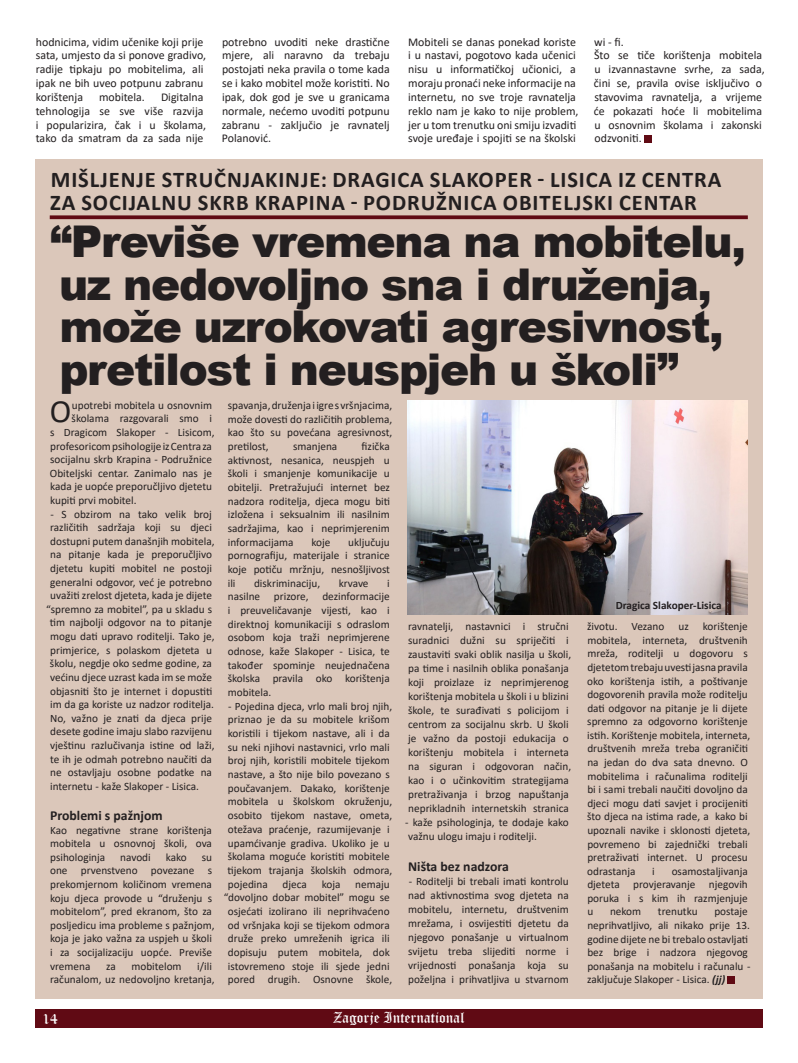
<style>
.page{position:relative;width:798px;height:1063px;background:#fff}
.page>*{position:absolute;margin:0;border:0;box-sizing:border-box;transform-origin:0 0}
.t1{font:900 43.75px/42.5px "Arial";letter-spacing:-.03em;color:#231f20}
.t2{font:32.5px "Calibri";color:#231f20}
.t3{font:700 22.5px/23.8px "Calibri";letter-spacing:.04em;color:#231f20}
.t4{font:15px "Old English Text";color:#fff}
.t5{font:700 13.75px "Calibri";color:#231f20}
.t6{font:11.88px/13.9px "Calibri";color:#231f20}
.t7{font:11.25px/13.6px "Calibri";color:#231f20;text-align:justify}
.t8{font:700 11.25px "Calibri";color:#231f20}
.s1{font-weight:700;font-style:italic}
</style>
<div class="page">
<div style="left:35px;top:1009px;width:727px;height:19px;background:#600a14"></div>
<div style="left:35px;top:159px;width:727px;height:840px;background:#dbc7ba"></div>
<div style="left:644px;top:135px;width:7px;height:7px;background:#600a14"></div>
<svg style="left:50px;top:215px;width:697px;height:4px;background:#6c1d24"></svg>
<div style="left:727px;top:976px;width:7px;height:7px;background:#600a14"></div>
<img style="left:407px;top:400px;width:340px;height:215px">
<p class="t6" style="left:36px;top:34px;width:172px">hodnicima, vidim učenike koji prije sata, umjesto da si ponove gradivo, radije tipkaju po mobitelima, ali ipak ne bih uveo potpunu zabranu korištenja</p>
<p class="t6" style="left:221px;top:34px;width:169px;text-align:justify">potrebno uvoditi neke drastične mjere, ali naravno da trebaju postojati neka pravila o tome kada se i kako mobitel može koristiti. No ipak, dok god je sve u granicama normale, nećemo uvoditi potpunu zabranu - zaključio je ravnatelj Polanović.</p>
<p class="t6" style="left:408px;top:34px;width:172px">Mobiteli se danas ponekad koriste i u nastavi, pogotovo kada učenici nisu u informatičkoj učionici, a moraju pronaći neke informacije na internetu, no sve troje ravnatelja reklo nam je kako to nije problem, jer u tom trenutku oni smiju izvaditi svoje uređaje i spojiti se na školski</p>
<p class="t6" style="left:594px;top:34px;width:31px">wi - fi.</p>
<p class="t6" style="left:593px;top:48px;width:172px">Što se tiče korištenja mobitela u izvannastavne svrhe, za sada, čini se, pravila ovise isključivo o stavovima ravnatelja, a vrijeme će pokazati hoće li mobitelima u osnovnim školama i zakonski odzvoniti.</p>
<p class="t3" style="left:50px;top:167px;width:672px">MIŠLJENJE STRUČNJAKINJE: DRAGICA SLAKOPER - LISICA IZ CENTRA<br>ZA SOCIJALNU SKRB KRAPINA - PODRUŽNICA OBITELJSKI CENTAR</p>
<p class="t1" style="left:50px;top:219px;width:697px">“Previše vremena na mobitelu, uz nedovoljno sna i druženja, može uzrokovati agresivnost, pretilost i neuspjeh u školi”</p>
<p class="t2" style="left:50px;top:389px;width:23px">O</p>
<p class="t7" style="left:72px;top:398px;width:142px">upotrebi mobitela u osnovnim</p>
<p class="t6" style="left:36px;top:90px;width:172px;text-indent:125px">Digitalna tehnologija se sve više razvija i popularizira, čak i u školama, tako da smatram da za sada nije</p>
<p class="t6" style="left:99px;top:90px;width:47px">mobitela.</p>
<p class="t7" style="left:228px;top:398px;width:166px">spavanja, druženja i igre s vršnjacima, može dovesti do različitih problema, kao što su povećana agresivnost, pretilost,</p>
<p class="t7" style="left:72px;top:412px;width:142px">školama razgovarali smo i</p>
<p class="t7" style="left:50px;top:425px;width:166px">s Dragicom Slakoper - Lisicom,</p>
<p class="t7" style="left:50px;top:439px;width:163px">profesoricom psihologije iz Centra za</p>
<p class="t7" style="left:50px;top:452px;width:163px">socijalnu skrb Krapina - Podružnice</p>
<p class="t7" style="left:50px;top:466px;width:163px">Obiteljski centar. Zanimalo nas je</p>
<p class="t7" style="left:50px;top:480px;width:163px">kada je uopće preporučljivo djetetu</p>
<p class="t7" style="left:50px;top:493px;width:88px">kupiti prvi mobitel.</p>
<p class="t7" style="left:51px;top:507px;width:163px">- S obzirom na tako velik broj</p>
<p class="t7" style="left:50px;top:520px;width:163px">različitih sadržaja koji su djeci</p>
<p class="t7" style="left:50px;top:534px;width:166px">dostupni putem današnjih mobitela,</p>
<p class="t7" style="left:50px;top:548px;width:163px">na pitanje kada je preporučljivo</p>
<p class="t7" style="left:50px;top:561px;width:163px">djetetu kupiti mobitel ne postoji</p>
<p class="t7" style="left:50px;top:575px;width:163px">generalni odgovor, već je potrebno</p>
<p class="t7" style="left:50px;top:588px;width:163px">uvažiti zrelost djeteta, kada je dijete</p>
<p class="t7" style="left:46px;top:602px;width:167px">“spremno za mobitel”, pa u skladu s</p>
<p class="t7" style="left:50px;top:616px;width:164px">tim najbolji odgovor na to pitanje</p>
<p class="t7" style="left:50px;top:629px;width:166px">mogu dati upravo roditelji. Tako je,</p>
<p class="t7" style="left:50px;top:643px;width:163px">primjerice, s polaskom djeteta u</p>
<p class="t7" style="left:50px;top:656px;width:163px">školu, negdje oko sedme godine, za</p>
<p class="t7" style="left:50px;top:670px;width:163px">većinu djece uzrast kada im se može</p>
<p class="t7" style="left:50px;top:684px;width:164px">objasniti što je internet i dopustiti</p>
<p class="t7" style="left:50px;top:697px;width:165px">im da ga koriste uz nadzor roditelja.</p>
<p class="t7" style="left:50px;top:711px;width:163px">No, važno je znati da djeca prije</p>
<p class="t7" style="left:50px;top:724px;width:163px">desete godine imaju slabo razvijenu</p>
<p class="t7" style="left:50px;top:738px;width:166px">vještinu razlučivanja istine od laži,</p>
<p class="t7" style="left:50px;top:752px;width:163px">te ih je odmah potrebno naučiti da</p>
<p class="t7" style="left:50px;top:765px;width:163px">ne ostavljaju osobne podatke na</p>
<p class="t7" style="left:50px;top:779px;width:150px">internetu - kaže Slakoper - Lisica.</p>
<p class="t5" style="left:50px;top:806px;width:114px">Problemi s pažnjom</p>
<p class="t7" style="left:50px;top:823px;width:163px">Kao negativne strane korištenja mobitela u osnovnoj školi, ova psihologinja</p>
<p class="t7" style="left:227px;top:439px;width:164px;text-indent:134px">fizička aktivnost, nesanica, neuspjeh u školi i smanjenje komunikacije u obitelji. Pretražujući internet bez nadzora roditelja, djeca mogu biti izložena i seksualnim ili nasilnim sadržajima, kao i neprimjerenim informacijama</p>
<p class="t7" style="left:293px;top:439px;width:46px">smanjena</p>
<p class="t7" style="left:228px;top:535px;width:164px;text-indent:120px">uključuju pornografiju, materijale i stranice koje potiču mržnju, nesnošljivost ili</p>
<p class="t7" style="left:311px;top:535px;width:20px">koje</p>
<p class="t7" style="left:254px;top:576px;width:68px">diskriminaciju,</p>
<p class="t7" style="left:338px;top:576px;width:31px">krvave</p>
<p class="t7" style="left:227px;top:576px;width:163px;text-indent:159px">i nasilne prizore, dezinformacije i preuveličavanje vijesti, kao i direktnoj komunikaciji s odraslom osobom koja traži neprimjerene odnose, kaže Slakoper - Lisica, te također spominje neujednačena školska pravila oko korištenja mobitela.</p>
<p class="t7" style="left:227px;top:699px;width:166px;text-align:left">- Pojedina djeca, vrlo mali broj njih, priznao je da su mobitele krišom koristili i tijekom nastave, ali i da su neki njihovi nastavnici, vrlo mali broj njih, koristili mobitele tijekom nastave, a što nije bilo povezano s poučavanjem. Dakako, korištenje mobitela u školskom okruženju, osobito tijekom nastave, ometa, otežava praćenje, razumijevanje i upamćivanje gradiva. Ukoliko je u školama moguće koristiti mobitele tijekom trajanja školskih odmora, pojedina</p>
<p class="t8" style="left:615px;top:597px;width:107px">Dragica Slakoper-Lisica</p>
<p class="t7" style="left:408px;top:619px;width:165px;line-height:14px;text-align:left">ravnatelji, nastavnici i stručni suradnici dužni su spriječiti i zaustaviti svaki oblik nasilja u školi, pa time i nasilnih oblika ponašanja koji proizlaze iz neprimjerenog korištenja mobitela u školi i u blizini škole, te surađivati s policijom i centrom za socijalnu skrb. U školi je važno da postoji edukacija o korištenju mobitela i interneta na siguran i odgovoran način, kao i o učinkovitim strategijama pretraživanja i brzog napuštanja neprikladnih internetskih stranica</p>
<p class="t7" style="left:405px;top:815px;width:165px;line-height:14px">- kaže psihologinja, te dodaje kako važnu ulogu imaju i roditelji.</p>
<p class="t5" style="left:408px;top:857px;width:102px">Ništa bez nadzora</p>
<p class="t7" style="left:408px;top:874px;width:162px;line-height:14px">- Roditelji bi trebali imati kontrolu nad aktivnostima svog djeteta na mobitelu, internetu, društvenim mrežama, i osvijestiti djetetu da njegovo ponašanje u virtualnom svijetu treba slijediti norme i vrijednosti ponašanja koja su poželjna i prihvatljiva u stvarnom</p>
<p class="t7" style="left:587px;top:619px;width:165px;text-align:left">životu. Vezano uz korištenje mobitela, interneta, društvenih mreža, roditelji u dogovoru s djetetom trebaju uvesti jasna pravila oko korištenja istih, a poštivanje dogovorenih pravila može roditelju dati odgovor na pitanje je li dijete spremno za odgovorno korištenje istih. Korištenje mobitela, interneta, društvenih mreža treba ograničiti na jedan do dva sata dnevno. O mobitelima i računalima roditelji bi i sami trebali naučiti dovoljno da djeci mogu dati savjet i procijeniti što djeca na istima rade, a kako bi upoznali navike i sklonosti djeteta, povremeno bi zajednički trebali pretraživati internet. U procesu odrastanja</p>
<p class="t7" style="left:120px;top:850px;width:32px">navodi</p>
<p class="t7" style="left:166px;top:850px;width:22px">kako</p>
<p class="t7" style="left:50px;top:850px;width:166px;text-align:left;text-indent:151px">su one prvenstveno povezane s prekomjernom količinom vremena koju djeca provode u “druženju s mobitelom”, pred ekranom, što za posljedicu ima probleme s pažnjom, koja je jako važna za uspjeh u školi i za socijalizaciju uopće. Previše vremena</p>
<p class="t7" style="left:587px;top:864px;width:162px;text-indent:84px">osamostaljivanja djeteta provjeravanje njegovih poruka i s kim ih razmjenjuje u</p>
<p class="t7" style="left:652px;top:864px;width:4px">i</p>
<p class="t7" style="left:282px;top:877px;width:26px">djeca</p>
<p class="t7" style="left:321px;top:877px;width:20px">koja</p>
<p class="t7" style="left:224px;top:877px;width:170px;text-align:right">nemaju<br>“dovoljno dobar mobitel” mogu se osjećati izolirano ili neprihvaćeno od vršnjaka koji se tijekom odmora druže preko umreženih igrica ili dopisuju putem mobitela, dok istovremeno stoje ili sjede jedni pored drugih. Osnovne škole,</p>
<p class="t7" style="left:609px;top:905px;width:33px">nekom</p>
<p class="t7" style="left:657px;top:905px;width:41px">trenutku</p>
<p class="t7" style="left:587px;top:905px;width:165px;text-align:left;text-indent:127px">postaje neprihvatljivo, ali nikako prije 13. godine dijete ne bi trebalo ostavljati bez brige i nadzora njegovog ponašanja na mobitelu i računalu - zaključuje Slakoper - Lisica. <span class="s1">(jj)</span></p>
<p class="t7" style="left:50px;top:959px;width:166px;text-align:right">i/ili<br>računalom, uz nedovoljno kretanja,</p>
<p class="t7" style="left:106px;top:959px;width:11px">za</p>
<p class="t7" style="left:131px;top:959px;width:52px">mobitelom</p>
<h3 class="t4" style="left:43px;top:1009px;width:17px">14</h3>
<h3 class="t4" style="left:333px;top:1008px;width:133px">Zagorje International</h3>
</div>
